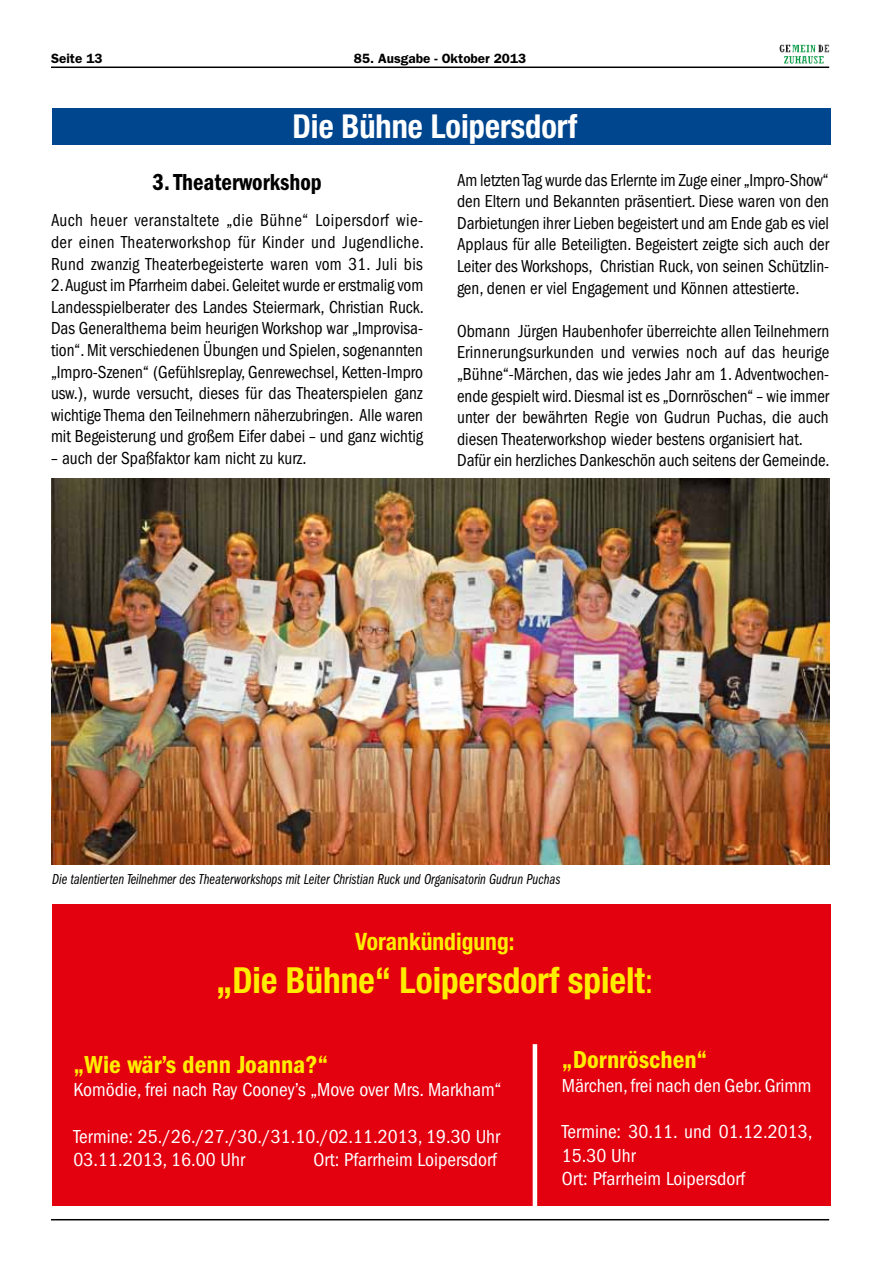
<style>
.page{position:relative;width:893px;height:1263px;background:#fff}
.page>*{position:absolute;margin:0;border:0;box-sizing:border-box;transform-origin:0 0}
.t1{font:700 condensed 36px "Helvetica Neue LT Std";color:#ffed00}
.t2{font:700 condensed 33px "Helvetica Neue LT Std";color:#fff}
.t3{font:25.5px "ITC Franklin Gothic Std Dm Cd";color:#ffed00}
.t4{font:24px "ITC Franklin Gothic Std Dm Cd";color:#000;scale:.95 1}
.t5{font:700 condensed 24px "Helvetica Neue LT Std";color:#ffed00}
.t6{font:condensed 19.5px/23.4px "ITC Franklin Gothic Std";color:#fff}
.t7{font:condensed 18px/21.6px "ITC Franklin Gothic Std";color:#000;text-align:justify;scale:.95 1}
.t8{font:15px "ITC Franklin Gothic Std Bk Cp It";color:#000}
.t9{font:600 13.5px "ITC Franklin Gothic Std";color:#000}
.s1{font-family:"ITC Franklin Gothic Std";font-weight:400}
</style>
<div class="page">
<hr style="left:51px;top:67px;width:778px;height:1px;background:#000">
<hr style="left:51px;top:1219px;width:778px;height:1px;background:#000">
<img style="left:779px;top:45px;width:50px;height:19px">
<div style="left:52px;top:108px;width:778px;height:36px;background:#00468f"></div>
<div style="left:52px;top:905px;width:778px;height:301px;background:#e3000f"></div>
<hr style="left:533px;top:1044px;width:4px;height:171px;background:#fff">
<img style="left:51px;top:478px;width:778px;height:386px">
<p class="t9" style="left:51px;top:50px;width:53px">Seite 13</p>
<p class="t9" style="left:354px;top:51px;width:174px">85. Ausgabe - Oktober 2013</p>
<h2 class="t2" style="left:292px;top:106px;width:286px">Die Bühne Loipersdorf</h2>
<h3 class="t4" style="left:152px;top:168px;width:180px">3. Theaterworkshop</h3>
<p class="t7" style="left:51px;top:210px;width:394px">Auch heuer veranstaltete „die Bühne“ Loipersdorf wie&shy;der einen Theaterworkshop für Kinder und Jugendliche.<br>Rund zwanzig Theaterbegeisterte waren vom 31. Juli bis</p>
<p class="t7" style="left:51px;top:275px;width:394px">2. August im Pfarrheim dabei. Geleitet wurde er erstmalig vom Landesspielberater des Landes Steiermark, Christian Ruck.<br>Das Generalthema beim heurigen Workshop war „Improvisa&shy;tion“. Mit verschiedenen Übungen und Spielen, sogenannten „Impro-Szenen“ (Gefühlsreplay, Genrewechsel, Ketten-Impro usw.), wurde versucht, dieses für das Theaterspielen ganz wichtige Thema den Teilnehmern näherzubringen. Alle waren mit Begeisterung und großem Eifer dabei – und ganz wichtig</p>
<p class="t7" style="left:51px;top:447px;width:270px">– auch der Spaßfaktor kam nicht zu kurz.</p>
<p class="t7" style="left:457px;top:169px;width:393px">Am letzten Tag wurde das Erlernte im Zuge einer „Impro-Show“ den Eltern und Bekannten präsentiert. Diese waren von den Darbietungen ihrer Lieben begeistert und am Ende gab es viel Applaus für alle Beteiligten. Begeistert zeigte sich auch der Leiter des Workshops, Christian Ruck, von seinen Schützlin&shy;gen, denen er viel Engagement und Können attestierte.</p>
<p class="t7" style="left:457px;top:320px;width:394px;text-align:left">Obmann Jürgen Haubenhofer überreichte allen Teilnehmern Erinnerungsurkunden und verwies noch auf das heurige „Bühne“-Märchen, das wie jedes Jahr am 1. Adventwochen&shy;ende gespielt wird. Diesmal ist es „Dornröschen“ – wie immer unter der bewährten Regie von Gudrun Puchas, die auch diesen Theaterworkshop wieder bestens organisiert hat.<br>Dafür ein herzliches Dankeschön auch seitens der Gemeinde.</p>
<p class="t8" style="left:52px;top:871px;width:510px">Die talentierten Teilnehmer des Theaterworkshops mit Leiter Christian Ruck und Organisatorin Gudrun Puchas</p>
<h3 class="t5" style="left:355px;top:927px;width:161px">Vorankündigung:</h3>
<h1 class="t1" style="left:216px;top:958px;width:439px">„Die Bühne“ Loipersdorf spielt<span class="s1">:</span></h1>
<h3 class="t3" style="left:74px;top:1050px;width:256px">„Wie wär’s denn Joanna?“</h3>
<p class="t6" style="left:74px;top:1078px;width:429px">Komödie, frei nach Ray Cooney’s „Move over Mrs. Markham“</p>
<p class="t6" style="left:74px;top:1125px;width:428px">Termine: 25./26./27./30./31.10./02.11.2013, 19.30 Uhr<br>03.11.2013, 16.00 Uhr</p>
<p class="t6" style="left:313px;top:1148px;width:185px">Ort: Pfarrheim Loipersdorf</p>
<h3 class="t3" style="left:562px;top:1045px;width:147px">„Dornröschen“</h3>
<p class="t6" style="left:562px;top:1073px;width:251px">Märchen, frei nach den Gebr. Grimm</p>
<p class="t6" style="left:562px;top:1120px;width:252px">Termine: 30.11. und 01.12.2013,<br>15.30 Uhr<br>Ort: Pfarrheim Loipersdorf</p>
</div>
